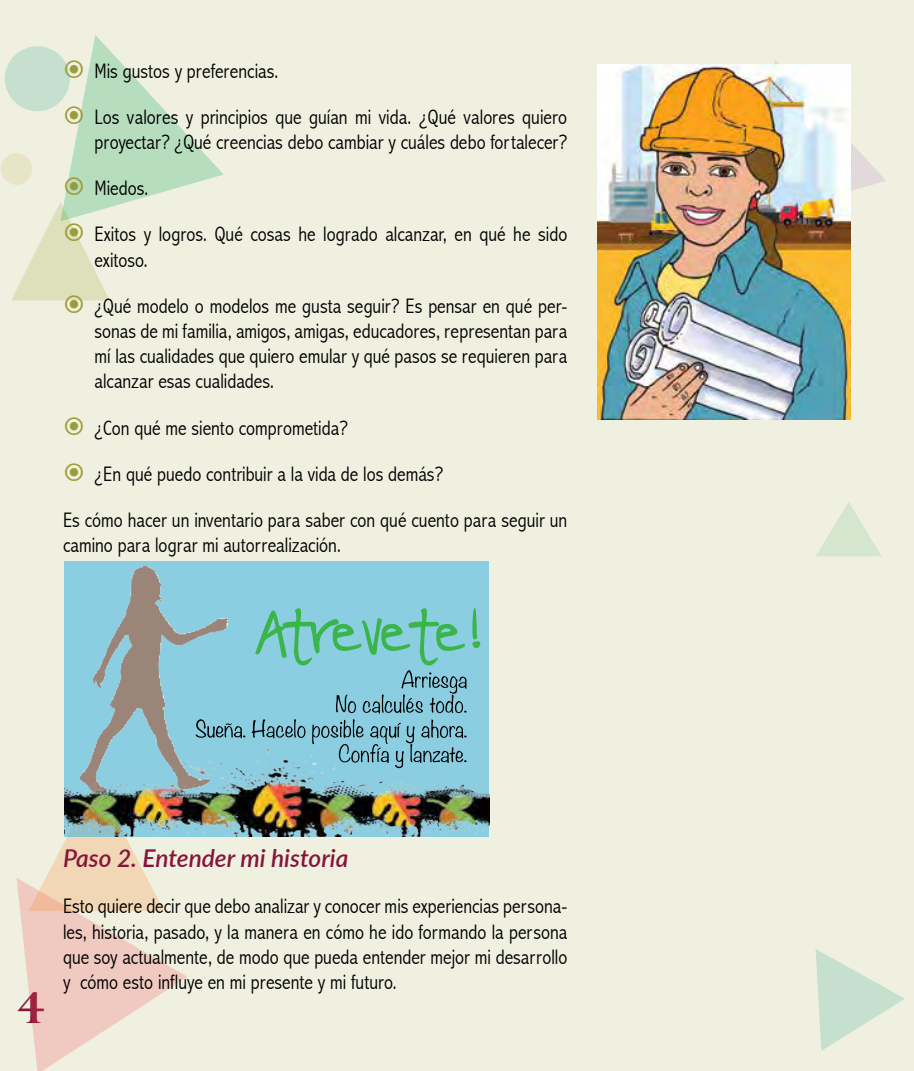
<style>
.page{position:relative;width:914px;height:1071px;background:#f0f0e1}
.page>*{position:absolute;margin:0;border:0;box-sizing:border-box;transform-origin:0 0}
.t1{font:700 42px "Perpetua Titling";color:#86153a}
.t2{font:italic 600 24.5px "Lato";color:#86153a}
.t3{font:300 condensed 21px/25.2px "Abadi";color:#000}
</style>
<div class="page">
<div style="left:1px;top:153px;width:31px;height:32px;background:#e7e4c7;border-radius:50%"></div>
<div style="left:5px;top:46px;width:65px;height:65px;background:#c6e0cf;border-radius:50%"></div>
<svg style="left:816px;top:502px;width:65px;height:54px"></svg>
<svg style="left:17px;top:837px;width:170px;height:234px"></svg>
<svg style="left:815px;top:949px;width:89px;height:102px"></svg>
<svg style="left:774px;top:60px;width:112px;height:160px"></svg>
<div style="left:64px;top:562px;width:425px;height:275px;background:#8bcde1"></div>
<svg style="left:472px;top:608px;width:8px;height:40px"></svg>
<svg style="left:255px;top:608px;width:211px;height:105px"></svg>
<svg style="left:227px;top:723px;width:18px;height:15px"></svg>
<svg style="left:252px;top:719px;width:53px;height:19px"></svg>
<svg style="left:312px;top:719px;width:154px;height:31px"></svg>
<img style="left:92px;top:566px;width:135px;height:184px">
<img style="left:64px;top:750px;width:425px;height:87px">
<img style="left:597px;top:64px;width:253px;height:356px">
<svg style="left:11px;top:35px;width:213px;height:266px"></svg>
<p class="t3" style="left:94px;top:58px;width:185px">Mis gustos y preferencias.</p>
<p class="t3" style="left:94px;top:104px;width:474px">Los valores y principios que guían mi vida. ¿Qué valores quiero proyectar? ¿Qué creencias debo cambiar y cuáles debo fortalecer?</p>
<p class="t3" style="left:94px;top:165px;width:474px;line-height:46.2px">Miedos.<br>Exitos y logros. Qué cosas he logrado alcanzar, en qué he sido</p>
<p class="t3" style="left:94px;top:236px;width:474px;line-height:46.2px">exitoso.<br>¿Qué modelo o modelos me gusta seguir? Es pensar en qué per-</p>
<p class="t3" style="left:94px;top:318px;width:474px;text-align:justify">sonas de mi familia, amigos, amigas, educadores, representan para mí las cualidades que quiero emular y qué pasos se requieren para alcanzar esas cualidades.</p>
<p class="t3" style="left:94px;top:415px;width:255px">¿Con qué me siento comprometida?</p>
<p class="t3" style="left:94px;top:461px;width:350px">¿En qué puedo contribuir a la vida de los demás?</p>
<p class="t3" style="left:63px;top:507px;width:506px">Es cómo hacer un inventario para saber con qué cuento para seguir un</p>
<p class="t3" style="left:63px;top:533px;width:280px">camino para lograr mi autorrealización.</p>
<h1 class="t1" style="left:18px;top:981px;width:29px">4</h1>
<p class="t2" style="left:63px;top:840px;width:287px">Paso 2. Entender mi historia</p>
<p class="t3" style="left:63px;top:894px;width:506px;text-align:justify">Esto quiere decir que debo analizar y conocer mis experiencias persona&shy;les, historia, pasado, y la manera en cómo he ido formando la persona que soy actualmente, de modo que pueda entender mejor mi desarrollo y cómo esto influye en mi presente y mi futuro.</p>
</div>
